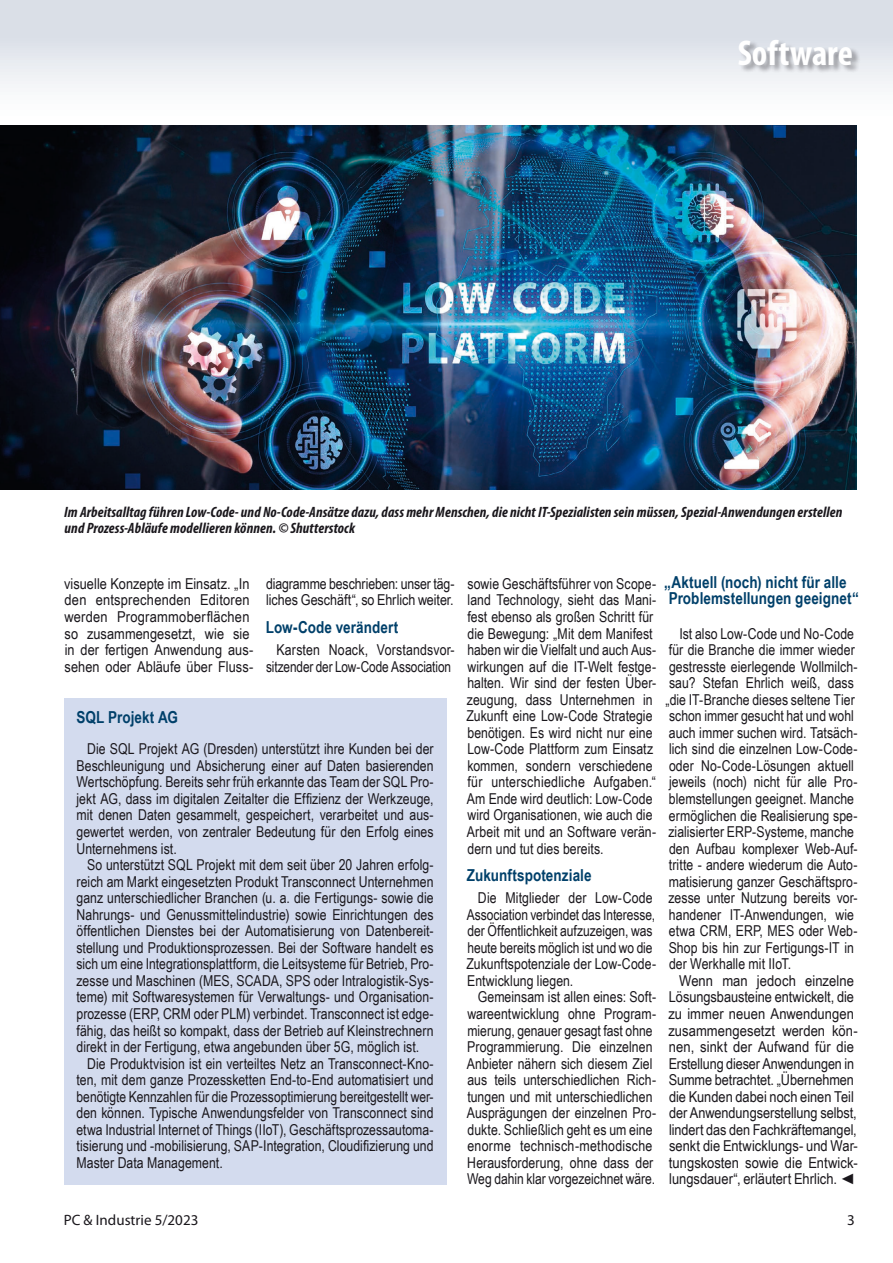
<style>
.page{position:relative;width:893px;height:1263px;background:#fff}
.page>*{position:absolute;margin:0;border:0;box-sizing:border-box;transform-origin:0 0}
.t1{font:700 condensed 36px "Myriad Pro";color:#fff}
.t2{font:700 16.5px/16.5px "Arial Narrow";letter-spacing:.005em;color:#00406a}
.t3{font:15px/16.5px "Arial Narrow";color:#1a171c}
.t4{font:15px/16.5px "Arial Narrow";color:#1a171c;text-align:center;scale:1.06 1}
.t5{font:italic 700 condensed 15px/16.5px "Myriad Pro";letter-spacing:.01em;color:#1a171c}
.t6{font:15px/16.5px "Arial Narrow";color:#1a171c;scale:1.04 1}
.t7{font:15px "Myriad Pro";color:#1a171c}
</style>
<div class="page">
<div style="left:0;top:0;width:893px;height:128px;background:linear-gradient(to bottom,#d2d8e2,#fff)"></div>
<div style="left:739px;top:40px;width:121px;height:34px;background:#1a171c;opacity:.4"></div>
<img style="left:0;top:126px;width:857px;height:364px">
<div style="left:64px;top:698px;width:382px;height:487px;background:#d3dbee"></div>
<h1 class="t1" style="left:738px;top:30px;width:117px">Software</h1>
<p class="t5" style="left:64px;top:503px;width:780px">Im Arbeitsalltag führen Low-Code- und No-Code-Ansätze dazu, dass mehr Menschen, die nicht IT-Spezialisten sein müssen, Spezial-Anwendungen erstellen und Prozess-Abläufe modellieren können. © Shutterstock</p>
<p class="t6" style="left:64px;top:575px;width:183px">visuelle Konzepte im Einsatz. „In den entsprechenden Editoren werden Programmoberflächen so zusammengesetzt, wie sie in der fertigen Anwendung aus&shy;sehen oder Abläufe über Fluss-</p>
<p class="t3" style="left:266px;top:575px;width:190px">diagramme beschrieben: unser täg&shy;liches Geschäft“, so Ehrlich weiter.</p>
<p class="t2" style="left:266px;top:618px;width:134px">Low-Code verändert</p>
<p class="t3" style="left:266px;top:641px;width:189px;text-align:right">Karsten Noack, Vorstandsvor&shy;sitzender der Low-Code Association</p>
<p class="t2" style="left:77px;top:708px;width:103px">SQL Projekt AG</p>
<p class="t3" style="left:77px;top:740px;width:359px;text-align:justify;text-indent:11px">Die SQL Projekt AG (Dresden) unterstützt ihre Kunden bei der Beschleunigung und Absicherung einer auf Daten basierenden Wertschöpfung. Bereits sehr früh erkannte das Team der SQL Pro&shy;jekt AG, dass im digitalen Zeitalter die Effizienz der Werkzeuge, mit denen Daten gesammelt, gespeichert, verarbeitet und aus&shy;gewertet werden, von zentraler Bedeutung für den Erfolg eines Unternehmens ist.</p>
<p class="t3" style="left:87px;top:856px;width:348px">So unterstützt SQL Projekt mit dem seit über 20 Jahren erfolg-</p>
<p class="t3" style="left:77px;top:872px;width:359px">reich am Markt eingesetzten Produkt Transconnect Unternehmen</p>
<p class="t3" style="left:77px;top:889px;width:359px">ganz unterschiedlicher Branchen (u. a. die Fertigungs- sowie die</p>
<p class="t3" style="left:77px;top:906px;width:359px">Nahrungs- und Genussmittelindustrie) sowie Einrichtungen des</p>
<p class="t3" style="left:77px;top:922px;width:359px">öffentlichen Dienstes bei der Automatisierung von Datenbereit-</p>
<p class="t3" style="left:77px;top:939px;width:359px">stellung und Produktionsprozessen. Bei der Software handelt es</p>
<p class="t3" style="left:77px;top:955px;width:359px">sich um eine Integrationsplattform, die Leitsysteme für Betrieb, Pro-</p>
<p class="t3" style="left:77px;top:972px;width:359px">zesse und Maschinen (MES, SCADA, SPS oder Intralogistik-Sys-</p>
<p class="t3" style="left:77px;top:988px;width:359px">teme) mit Softwaresystemen für Verwaltungs- und Organisation-</p>
<p class="t3" style="left:77px;top:1005px;width:359px">prozesse (ERP, CRM oder PLM) verbindet. Transconnect ist edge-</p>
<p class="t3" style="left:77px;top:1021px;width:359px">fähig, das heißt so kompakt, dass der Betrieb auf Kleinstrechnern</p>
<p class="t3" style="left:77px;top:1038px;width:344px">direkt in der Fertigung, etwa angebunden über 5G, möglich ist.</p>
<p class="t3" style="left:87px;top:1054px;width:348px">Die Produktvision ist ein verteiltes Netz an Transconnect-Kno-</p>
<p class="t3" style="left:77px;top:1071px;width:359px">ten, mit dem ganze Prozessketten End-to-End automatisiert und</p>
<p class="t3" style="left:77px;top:1087px;width:359px">benötigte Kennzahlen für die Prozessoptimierung bereitgestellt wer-</p>
<p class="t3" style="left:77px;top:1104px;width:359px">den können. Typische Anwendungsfelder von Transconnect sind</p>
<p class="t3" style="left:77px;top:1121px;width:359px">etwa Industrial Internet of Things (IIoT), Geschäftsprozessautoma-</p>
<p class="t3" style="left:77px;top:1137px;width:359px">tisierung und -mobilisierung, SAP-Integration, Cloudifizierung und</p>
<p class="t3" style="left:77px;top:1154px;width:148px">Master Data Management.</p>
<p class="t3" style="left:466px;top:575px;width:191px">sowie Geschäftsführer von Scope&shy;land Technology, sieht das Mani&shy;fest ebenso als großen Schritt für die Bewegung: „Mit dem Manifest haben wir die Vielfalt und auch Aus&shy;wirkungen auf die IT-Welt festge&shy;halten. Wir sind der festen Über&shy;zeugung, dass Unternehmen in<br>Zukunft eine Low-Code Strategie benötigen. Es wird nicht nur eine<br>Low-Code Plattform zum Einsatz kommen, sondern verschiedene für unterschiedliche Aufgaben.“<br>Am Ende wird deutlich: Low-Code wird Organisationen, wie auch die<br>Arbeit mit und an Software verän&shy;dern und tut dies bereits.</p>
<p class="t2" style="left:467px;top:866px;width:126px">Zukunftspotenziale</p>
<p class="t3" style="left:466px;top:889px;width:191px;text-indent:12px">Die Mitglieder der Low-Code<br>Association verbindet das Interesse, der Öffentlichkeit aufzuzeigen, was heute bereits möglich ist und wo die<br>Zukunftspotenziale der Low-Code-<br>Entwicklung liegen.</p>
<p class="t3" style="left:467px;top:988px;width:191px;text-indent:11px">Gemeinsam ist allen eines: Soft&shy;wareentwicklung ohne Program&shy;mierung, genauer gesagt fast ohne Programmierung. Die einzelnen Anbieter nähern sich diesem Ziel aus teils unterschiedlichen Rich&shy;tungen und mit unterschiedlichen Ausprägungen der einzelnen Pro&shy;dukte. Schließlich geht es um eine enorme technisch-methodische Herausforderung, ohne dass der Weg dahin klar vorgezeichnet wäre.</p>
<p class="t2" style="left:664px;top:573px;width:196px">„Aktuell (noch) nicht für alle<br>Problemstellungen geeignet“</p>
<p class="t3" style="left:665px;top:624px;width:194px;text-indent:14px">Ist also Low-Code und No-Code für die Branche die immer wieder gestresste eierlegende Wollmilch&shy;sau? Stefan Ehrlich weiß, dass „die IT-Branche dieses seltene Tier schon immer gesucht hat und wohl auch immer suchen wird. Tatsäch&shy;lich sind die einzelnen Low-Code&shy;oder No-Code-Lösungen aktuell jeweils (noch) nicht für alle Pro&shy;blemstellungen geeignet. Manche ermöglichen die Realisierung spe&shy;zialisierter ERP-Systeme, manche den Aufbau komplexer Web-Auf&shy;tritte - andere wiederum die Auto&shy;matisierung ganzer Geschäftspro&shy;zesse unter Nutzung bereits vor&shy;handener IT-Anwendungen, wie etwa CRM, ERP, MES oder Web-<br>Shop bis hin zur Fertigungs-IT in der Werkhalle mit IIoT.</p>
<p class="t4" style="left:668px;top:972px;width:180px">Wenn man jedoch einzelne<br>Lösungsbausteine entwickelt, die zu immer neuen Anwendungen zusammengesetzt werden kön&shy;nen, sinkt der Aufwand für die<br>Erstellung dieser Anwendungen in<br>Summe betrachtet. „Übernehmen die Kunden dabei noch einen Teil der Anwendungserstellung selbst, lindert das den Fachkräftemangel, senkt die Entwicklungs- und War&shy;tungskosten sowie die Entwick&shy;lungsdauer“, erläutert Ehrlich. ◄</p>
<p class="t7" style="left:64px;top:1210px;width:136px">PC &amp; Industrie 5/2023</p>
<p class="t7" style="left:847px;top:1210px;width:9px">3</p>
</div>
